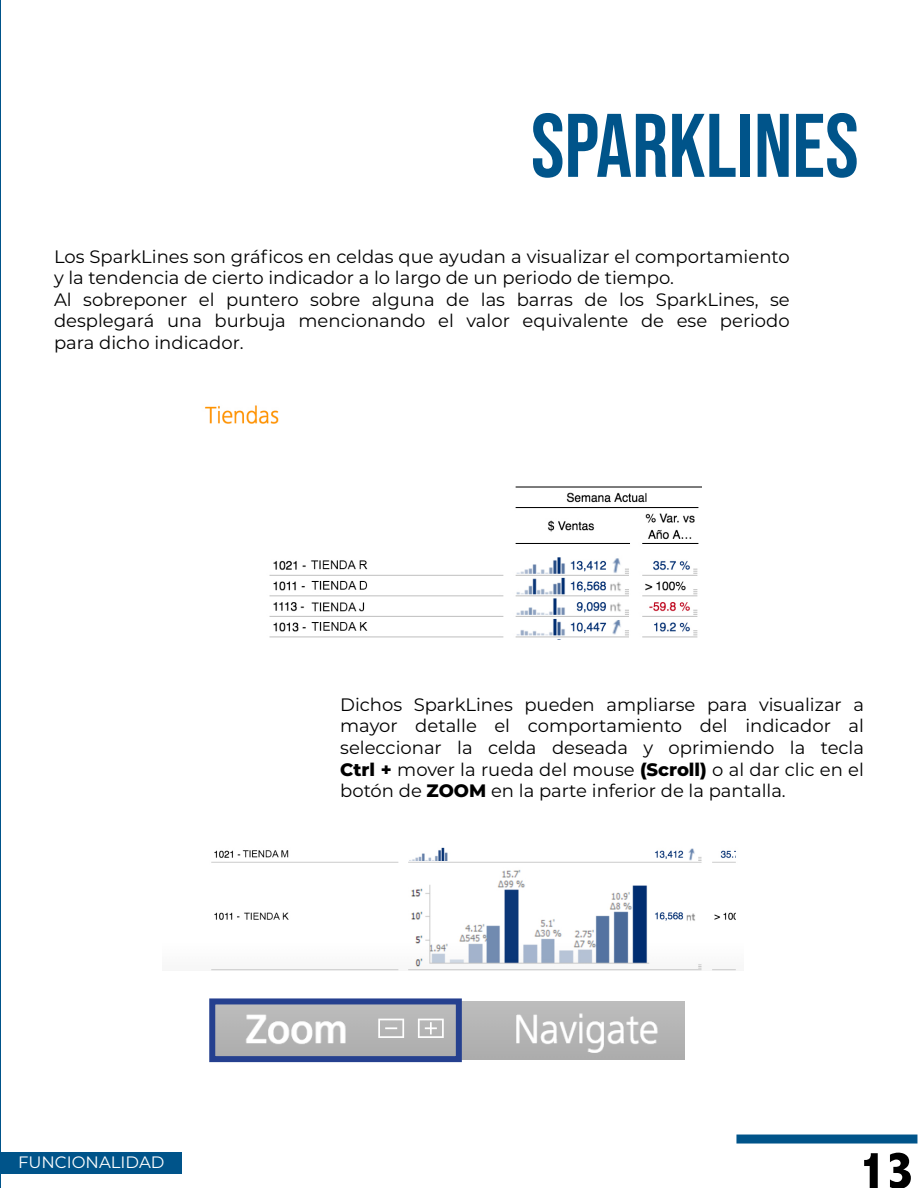
<style>
.page{position:relative;width:918px;height:1188px;background:#fff}
.page>*{position:absolute;margin:0;border:0;box-sizing:border-box;transform-origin:0 0}
.t1{font:90px "Bebas Neue";color:#00548a}
.t2{font:800 condensed 54px "Abadi";color:#000}
.t3{font:18px/21.6px "Montserrat";color:#000}
.t4{font:16.5px "Montserrat";color:#fff}
.s1{font-weight:800}
</style>
<div class="page">
<img style="left:0;top:995px;width:1px;height:193px">
<div style="left:0;top:1152px;width:181px;height:22px;background:#00548a"></div>
<img style="left:216px;top:1001px;width:469px;height:58px">
<div style="left:209px;top:998px;width:253px;height:64px;border:6px solid #25408f"></div>
<img style="left:205px;top:405px;width:497px;height:233px">
<img style="left:211px;top:847px;width:525px;height:124px">
<div style="left:736px;top:1135px;width:181px;height:9px;background:#00548a"></div>
<p class="t1" style="left:531px;top:95px;width:329px">SPARKLINES</p>
<p class="t3" style="left:54px;top:245px;width:737px">Los SparkLines son gráficos en celdas que ayudan a visualizar el comportamiento y la tendencia de cierto indicador a lo largo de un periodo de tiempo.</p>
<p class="t3" style="left:54px;top:288px;width:737px">Al sobreponer el puntero sobre alguna de las barras de los SparkLines, se</p>
<p class="t3" style="left:54px;top:310px;width:737px">desplegará una burbuja mencionando el valor equivalente de ese periodo</p>
<p class="t3" style="left:54px;top:331px;width:191px">para dicho indicador.</p>
<p class="t3" style="left:340px;top:693px;width:525px">Dichos SparkLines pueden ampliarse para visualizar a</p>
<p class="t3" style="left:340px;top:715px;width:525px">mayor detalle el comportamiento del indicador al</p>
<p class="t3" style="left:340px;top:736px;width:525px">seleccionar la celda deseada y oprimiendo la tecla</p>
<p class="t3" style="left:340px;top:758px;width:525px"><span class="s1">Ctrl +</span> mover la rueda del mouse <span class="s1">(Scroll)</span> o al dar clic en el botón de <span class="s1">ZOOM</span> en la parte inferior de la pantalla.</p>
<p class="t4" style="left:18px;top:1151px;width:148px">FUNCIONALIDAD</p>
<p class="t2" style="left:859px;top:1139px;width:57px">13</p>
</div>
